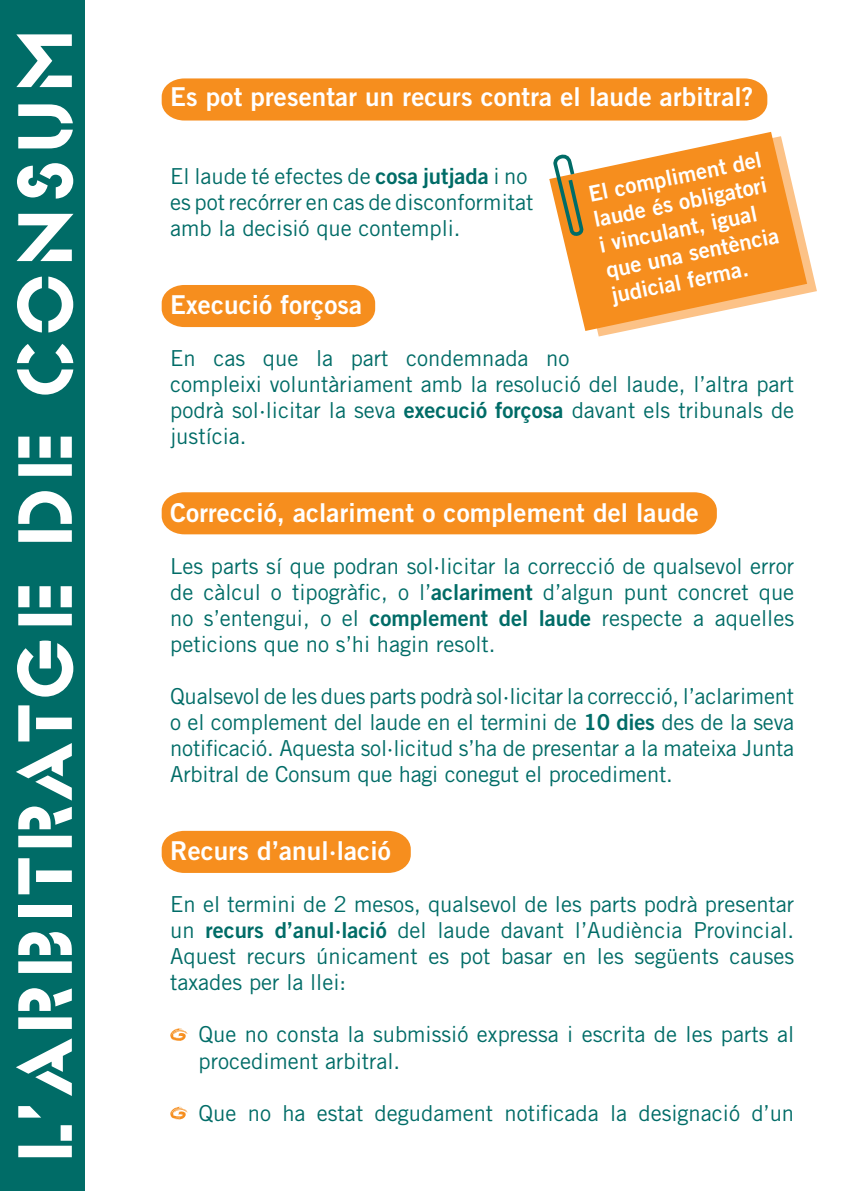
<style>
.page{position:relative;width:851px;height:1191px;background:#fff}
.page>*{position:absolute;margin:0;border:0;box-sizing:border-box;transform-origin:0 0}
.t1{font:80px "Glaser Ste D";letter-spacing:.09em;color:#fff}
.t2{font:26px "Trade Gothic Bold Two";letter-spacing:.005em;color:#fff}
.t3{font:22px/26px "Trade Gothic";color:#006c67}
.t4{font:22px/26px "Trade Gothic Bold Two";color:#fff}
.s1{font-family:"Trade Gothic Bold Two"}
</style>
<div class="page">
<div style="left:0;top:0;width:84px;height:1191px;background:#006c67"></div>
<div style="left:162px;top:78px;width:605px;height:42px;background:#f68e1e"></div>
<div style="left:162px;top:285px;width:213px;height:42px;background:#f68e1e"></div>
<div style="left:162px;top:831px;width:248px;height:42px;background:#f68e1e"></div>
<div style="left:162px;top:492px;width:554px;height:42px;background:#f68e1e"></div>
<svg style="left:597px;top:249px;width:219px;height:87px"></svg>
<svg style="left:549px;top:132px;width:258px;height:199px;fill:#f68e1e"></svg>
<svg style="left:553px;top:152px;width:29px;height:89px"></svg>
<svg style="left:170px;top:1028px;width:17px;height:13px"></svg>
<svg style="left:170px;top:1106px;width:17px;height:13px"></svg>
<h1 class="t1" style="left:0;top:1162px;width:1135px;rotate:-90deg">L’arbitratge de consum</h1>
<p class="t2" style="left:170px;top:81px;width:584px">Es pot presentar un recurs contra el laude arbitral?</p>
<p class="t4" style="left:585px;top:182px;width:179px;rotate:-12deg">El compliment del laude és obligatori i vinculant, igual que una sentència judicial ferma.</p>
<p class="t3" style="left:170px;top:163px;width:365px">El laude té efectes de <span class="s1">cosa jutjada</span> i no es pot recórrer en cas de disconformitat amb la decisió que contempli.</p>
<p class="t2" style="left:170px;top:289px;width:193px">Execució forçosa</p>
<p class="t3" style="left:170px;top:345px;width:625px">En cas que la part condemnada no<br>compleixi voluntàriament amb la resolució del laude, l’altra part podrà sol·licitar la seva <span class="s1">execució forçosa</span> davant els tribunals de justícia.</p>
<p class="t2" style="left:170px;top:497px;width:530px">Correcció, aclariment o complement del laude</p>
<p class="t3" style="left:170px;top:553px;width:625px;text-align:justify">Les parts sí que podran sol·licitar la correcció de qualsevol error de càlcul o tipogràfic, o l’<span class="s1">aclariment</span> d’algun punt concret que no s’entengui, o el <span class="s1">complement del laude</span> respecte a aquelles peticions que no s’hi hagin resolt.</p>
<p class="t3" style="left:170px;top:683px;width:625px;text-align:justify">Qualsevol de les dues parts podrà sol·licitar la correcció, l’aclariment o el complement del laude en el termini de <span class="s1">10 dies</span> des de la seva notificació. Aquesta sol·licitud s’ha de presentar a la mateixa Junta Arbitral de Consum que hagi conegut el procediment.</p>
<p class="t2" style="left:170px;top:835px;width:222px">Recurs d’anul·lació</p>
<p class="t3" style="left:170px;top:891px;width:625px;text-align:justify">En el termini de 2 mesos, qualsevol de les parts podrà presentar un <span class="s1">recurs d’anul·lació</span> del laude davant l’Audiència Provincial.<br>Aquest recurs únicament es pot basar en les següents causes taxades per la llei:</p>
<p class="t3" style="left:198px;top:1021px;width:597px">Que no consta la submissió expressa i escrita de les parts al procediment arbitral.</p>
<p class="t3" style="left:198px;top:1099px;width:597px">Que no ha estat degudament notificada la designació d’un</p>
</div>
